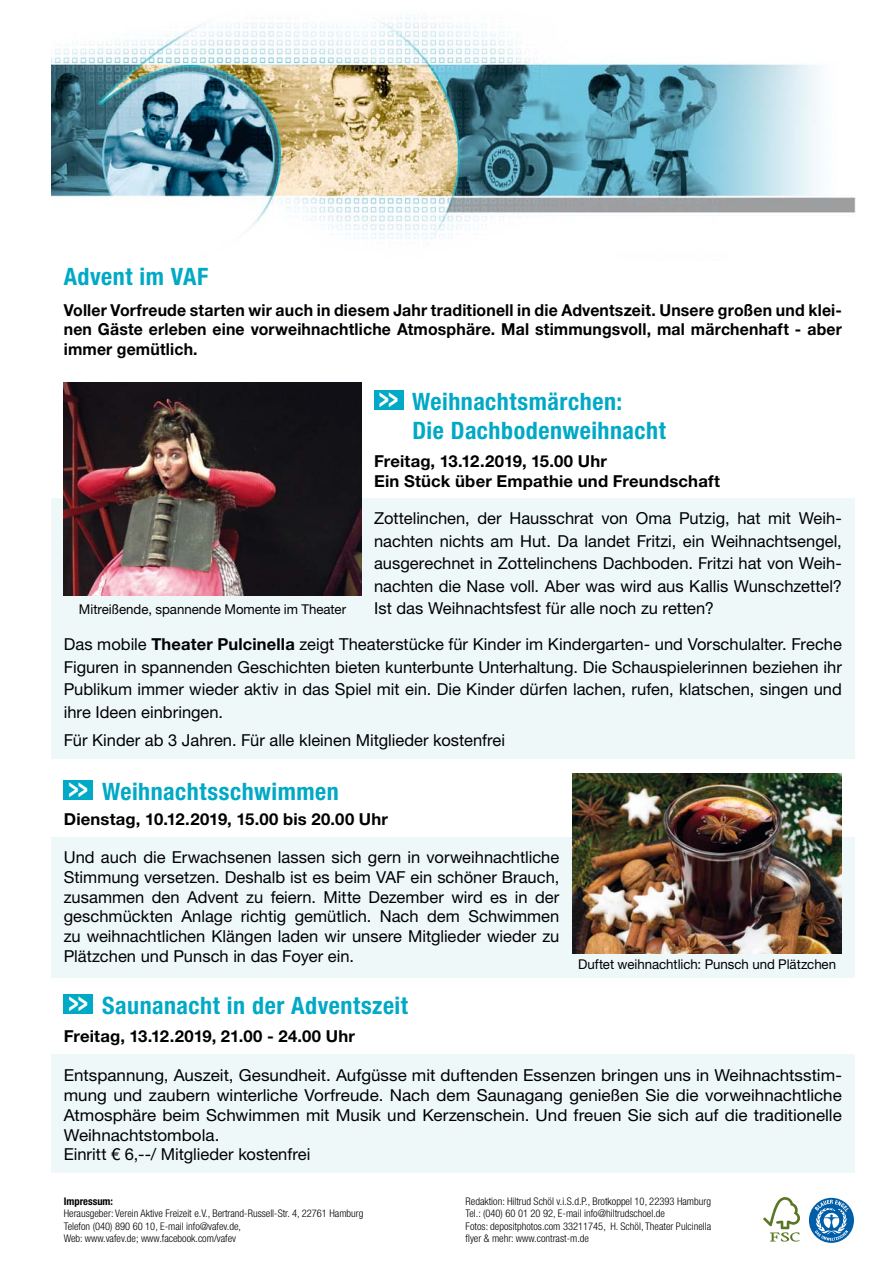
<style>
.page{position:relative;width:893px;height:1263px;background:#fff}
.page>*{position:absolute;margin:0;border:0;box-sizing:border-box;transform-origin:0 0}
.t1{font:700 condensed 24px/28.8px "Helvetica Neue LT Std";letter-spacing:.02em;color:#00a9c5}
.t2{font:16.5px/19.8px "Helvetica Neue LT Std";color:#000;text-align:justify}
.t3{font:700 16.5px/19.8px "Helvetica Neue LT Std";letter-spacing:.01em;color:#000;text-align:justify;scale:.96 1}
.t4{font:700 16.5px/19.8px "Helvetica Neue LT Std";letter-spacing:.01em;color:#000}
.t5{font:13.5px "Helvetica Neue LT Std";color:#000}
.t6{font:300 condensed 10.5px/12.6px "Helvetica Neue LT Std";color:#000}
.t7{font:700 condensed 10.5px "Helvetica Neue LT Std";color:#000}
.s1{font-stretch:expanded;font-size:28.5px;color:#fff}
.s2{font-weight:700}
</style>
<div class="page">
<div style="left:51px;top:1054px;width:804px;height:118px;background:#eef8f9"></div>
<div style="left:51px;top:499px;width:804px;height:260px;background:#eef8f9"></div>
<img style="left:51px;top:16px;width:805px;height:223px">
<div style="left:374px;top:390px;width:29px;height:20px;background:#00a9c5"></div>
<div style="left:64px;top:994px;width:29px;height:20px;background:#00a9c5"></div>
<svg style="left:809px;top:1198px;width:45px;height:45px"></svg>
<svg style="left:763px;top:1197px;width:37px;height:44px"></svg>
<img style="left:64px;top:382px;width:297px;height:213px">
<div style="left:51px;top:837px;width:804px;height:140px;background:#eef8f9"></div>
<div style="left:64px;top:780px;width:29px;height:20px;background:#00a9c5"></div>
<img style="left:572px;top:774px;width:270px;height:180px">
<h1 class="t1" style="left:64px;top:262px;width:146px">Advent im VAF</h1>
<p class="t3" style="left:64px;top:299px;width:812px">Voller Vorfreude starten wir auch in diesem Jahr traditionell in die Adventszeit. Unsere großen und klei&shy;nen Gäste erleben eine vorweihnachtliche Atmosphäre. Mal stimmungsvoll, mal märchenhaft - aber immer gemütlich.</p>
<h1 class="t1" style="left:412px;top:387px;width:255px;text-indent:-34px"><span class="s1">&gt;&gt;</span> Weihnachtsmärchen:<br>Die Dachbodenweihnacht</h1>
<p class="t4" style="left:374px;top:451px;width:347px">Freitag, 13.12.2019, 15.00 Uhr<br>Ein Stück über Empathie und Freundschaft</p>
<p class="t2" style="left:374px;top:507px;width:469px;line-height:22.5px">Zottelinchen, der Hausschrat von Oma Putzig, hat mit Weih&shy;nachten nichts am Hut. Da landet Fritzi, ein Weihnachtsengel, ausgerechnet in Zottelinchens Dachboden. Fritzi hat von Weih&shy;nachten die Nase voll. Aber was wird aus Kallis Wunschzettel?<br>Ist das Weihnachtsfest für alle noch zu retten?</p>
<p class="t2" style="left:64px;top:633px;width:780px;line-height:22.5px">Das mobile <span class="s2">Theater Pulcinella</span> zeigt Theaterstücke für Kinder im Kindergarten- und Vorschulalter. Freche Figuren in spannenden Geschichten bieten kunterbunte Unterhaltung. Die Schauspielerinnen beziehen ihr Publikum immer wieder aktiv in das Spiel mit ein. Die Kinder dürfen lachen, rufen, klatschen, singen und ihre Ideen einbringen.</p>
<p class="t2" style="left:64px;top:730px;width:443px">Für Kinder ab 3 Jahren. Für alle kleinen Mitglieder kostenfrei</p>
<p class="t5" style="left:79px;top:601px;width:269px">Mitreißende, spannende Momente im Theater</p>
<h1 class="t1" style="left:68px;top:777px;width:272px"><span class="s1">&gt;&gt;</span> Weihnachtsschwimmen</h1>
<p class="t4" style="left:64px;top:808px;width:326px">Dienstag, 10.12.2019, 15.00 bis 20.00 Uhr</p>
<p class="t2" style="left:64px;top:847px;width:497px">Und auch die Erwachsenen lassen sich gern in vorweihnachtliche Stimmung versetzen. Deshalb ist es beim VAF ein schöner Brauch, zusammen den Advent zu feiern. Mitte Dezember wird es in der geschmückten Anlage richtig gemütlich. Nach dem Schwimmen zu weihnachtlichen Klängen laden wir unsere Mitglieder wieder zu Plätzchen und Punsch in das Foyer ein.</p>
<h1 class="t1" style="left:68px;top:991px;width:341px"><span class="s1">&gt;&gt;</span> Saunanacht in der Adventszeit</h1>
<p class="t4" style="left:64px;top:1025px;width:293px">Freitag, 13.12.2019, 21.00 - 24.00 Uhr</p>
<p class="t5" style="left:578px;top:956px;width:260px">Duftet weihnachtlich: Punsch und Plätzchen</p>
<p class="t2" style="left:64px;top:1065px;width:780px;text-align:left">Entspannung, Auszeit, Gesundheit. Aufgüsse mit duftenden Essenzen bringen uns in Weihnachtsstim&shy;mung und zaubern winterliche Vorfreude. Nach dem Saunagang genießen Sie die vorweihnachtliche Atmosphäre beim Schwimmen mit Musik und Kerzenschein. Und freuen Sie sich auf die traditionelle Weihnachtstombola.<br>Einritt € 6,--/ Mitglieder kostenfrei</p>
<p class="t7" style="left:64px;top:1194px;width:51px">Impressum:</p>
<p class="t6" style="left:64px;top:1207px;width:301px">Herausgeber: Verein Aktive Freizeit e.V., Bertrand-Russell-Str. 4, 22761 Hamburg<br>Telefon (040) 890 60 10, E-mail info@vafev.de,<br>Web: www.vafev.de; www.facebook.com/vafev</p>
<p class="t6" style="left:466px;top:1194px;width:247px">Redaktion: Hiltrud Schöl v.i.S.d.P., Brotkoppel 10, 22393 Hamburg Tel.: (040) 60 01 20 92, E-mail info@hiltrudschoel.de<br>Fotos: depositphotos.com 33211745, H. Schöl, Theater Pulcinella flyer &amp; mehr: www.contrast-m.de</p>
</div>
